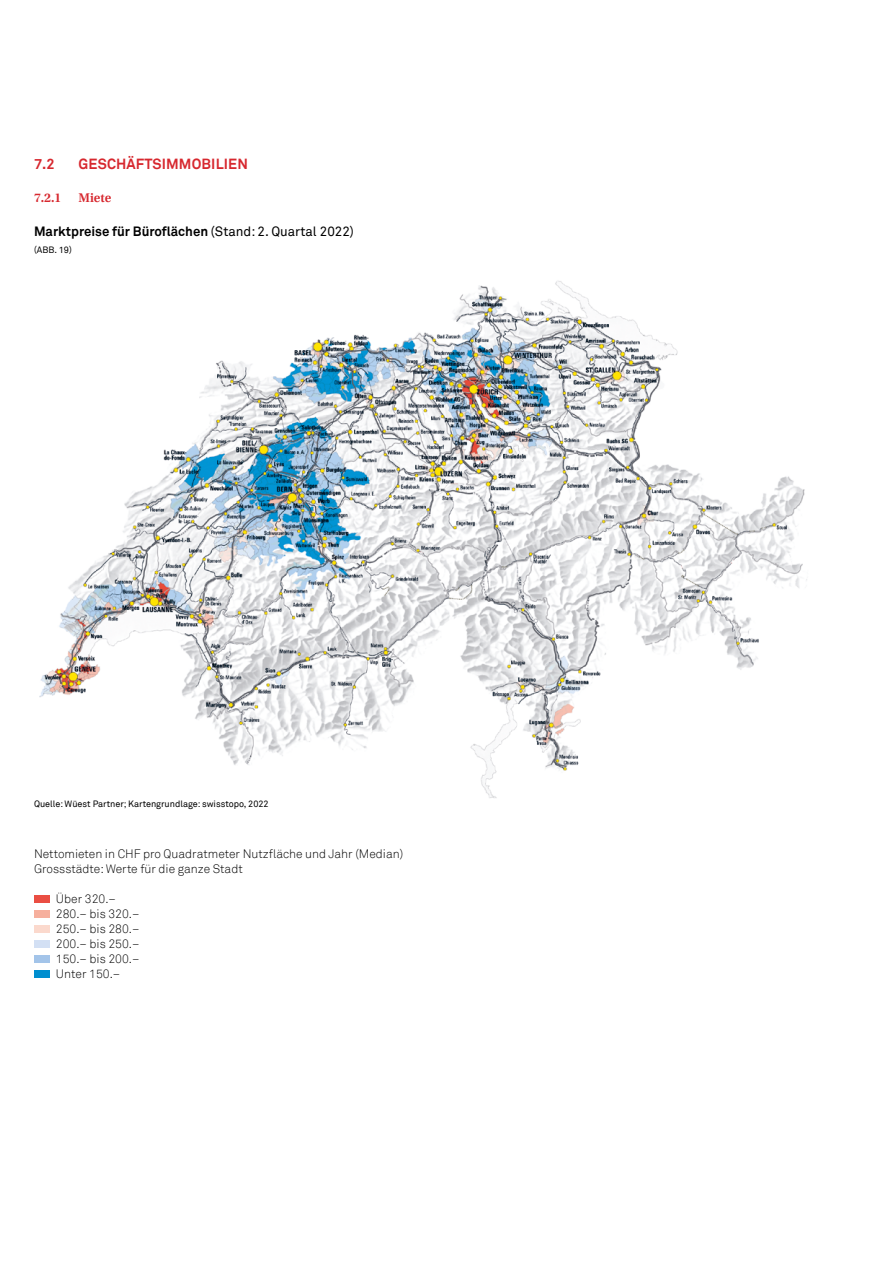
<style>
.page{position:relative;width:893px;height:1263px;background:#fff}
.page>*{position:absolute;margin:0;border:0;box-sizing:border-box;transform-origin:0 0}
.t1{font:14.4px "Akkurat S GE Bold";letter-spacing:.01em;color:#d7282f}
.t2{font:13.2px "Akkurat S GE Bold";color:#000}
.t3{font:13.2px "Utopia S GE Semibold";color:#d7282f}
.t4{font:12px/15px "Akkurat S GE Light";color:#000}
.t5{font:9px "Akkurat S GE Regular";color:#000}
.s1{font-family:"Akkurat S GE Regular"}
</style>
<div class="page">
<img style="left:39px;top:281px;width:768px;height:517px">
<div style="left:34px;top:895px;width:16px;height:7px;background:#ea4e43"></div>
<div style="left:34px;top:910px;width:16px;height:7px;background:#f6af9d"></div>
<div style="left:34px;top:925px;width:16px;height:7px;background:#fbd9cd"></div>
<div style="left:34px;top:940px;width:16px;height:7px;background:#d3e0f4"></div>
<div style="left:34px;top:955px;width:16px;height:7px;background:#a3c4e9"></div>
<div style="left:34px;top:970px;width:16px;height:7px;background:#008ecf"></div>
<p class="t1" style="left:34px;top:153px;width:22px">7.2</p>
<p class="t1" style="left:79px;top:153px;width:171px">GESCHÄFTSIMMOBILIEN</p>
<p class="t3" style="left:34px;top:188px;width:29px">7.2.1</p>
<p class="t3" style="left:79px;top:188px;width:34px">Miete</p>
<p class="t2" style="left:34px;top:222px;width:321px">Marktpreise für Büroflächen <span class="s1">(Stand: 2. Quartal 2022)</span></p>
<p class="t5" style="left:34px;top:243px;width:39px">(ABB. 19)</p>
<p class="t5" style="left:34px;top:797px;width:236px">Quelle: Wüest Partner; Kartengrundlage: swisstopo, 2022</p>
<p class="t4" style="left:34px;top:845px;width:371px">Nettomieten in CHF pro Quadratmeter Nutzfläche und Jahr (Median)<br>Grossstädte: Werte für die ganze Stadt</p>
<p class="t4" style="left:56px;top:890px;width:85px">Über 320.–<br>280.– bis 320.–<br>250.– bis 280.–<br>200.– bis 250.–<br>150.– bis 200.–<br>Unter 150.–</p>
</div>
